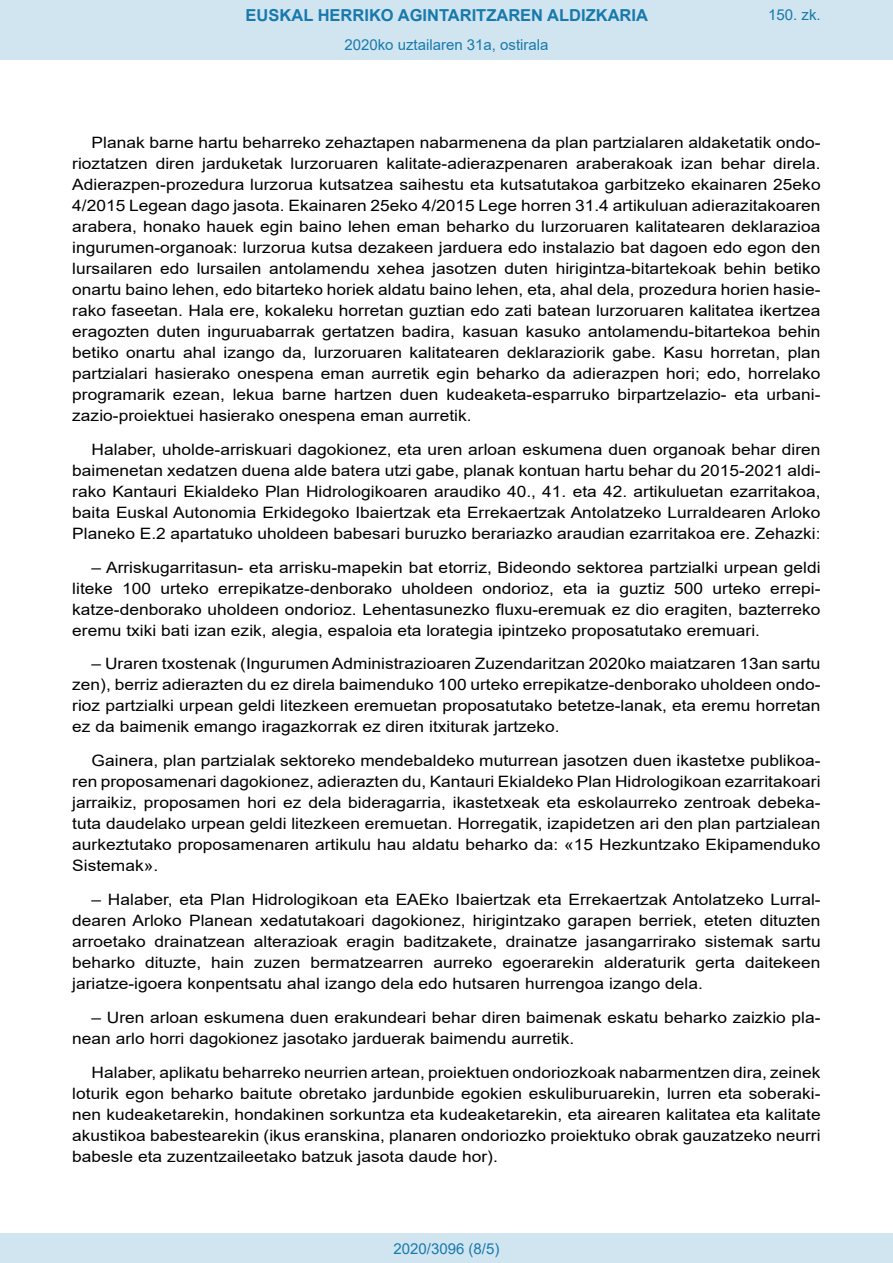
<style>
.page{position:relative;width:893px;height:1263px;background:#fff}
.page>*{position:absolute;margin:0;border:0;box-sizing:border-box;transform-origin:0 0}
.t1{font:700 16.5px "Arial";color:#1879ad}
.BOPVDetalle{font:15.6px/21px "Arial";color:#000;text-align:justify;scale:1.11 1}
.Paginacion_Centro{font:15px "Arial";color:#1879ad}
</style>
<div class="page">
<div style="left:0;top:0;width:893px;height:60px;background:#d0e5f0"></div>
<div style="left:0;top:1233px;width:893px;height:30px;background:#d0e5f0"></div>
<p class="t1" style="left:246px;top:3px;width:404px">EUSKAL HERRIKO AGINTARITZAREN ALDIZKARIA</p>
<p class="Paginacion_Centro" style="left:344px;top:35px;width:206px">2020ko uztailaren 31a, ostirala</p>
<p class="Paginacion_Centro" style="left:768px;top:5px;width:54px">150. zk.</p>
<p class="BOPVDetalle" style="left:72px;top:132px;width:676px;text-indent:19px">Planak barne hartu beharreko zehaztapen nabarmenena da plan partzialaren aldaketatik ondo&shy;rioztatzen diren jarduketak lurzoruaren kalitate-adierazpenaren araberakoak izan behar direla.<br>Adierazpen-prozedura lurzorua kutsatzea saihestu eta kutsatutakoa garbitzeko ekainaren 25eko 4/2015 Legean dago jasota. Ekainaren 25eko 4/2015 Lege horren 31.4 artikuluan adierazitakoaren arabera, honako hauek egin baino lehen eman beharko du lurzoruaren kalitatearen deklarazioa ingurumen-organoak: lurzorua kutsa dezakeen jarduera edo instalazio bat dagoen edo egon den lursailaren edo lursailen antolamendu xehea jasotzen duten hirigintza-bitartekoak behin betiko onartu baino lehen, edo bitarteko horiek aldatu baino lehen, eta, ahal dela, prozedura horien hasie&shy;rako faseetan. Hala ere, kokaleku horretan guztian edo zati batean lurzoruaren kalitatea ikertzea eragozten duten inguruabarrak gertatzen badira, kasuan kasuko antolamendu-bitartekoa behin betiko onartu ahal izango da, lurzoruaren kalitatearen deklaraziorik gabe. Kasu horretan, plan partzialari hasierako onespena eman aurretik egin beharko da adierazpen hori; edo, horrelako programarik ezean, lekua barne hartzen duen kudeaketa-esparruko birpartzelazio- eta urbani&shy;zazio-proiektuei hasierako onespena eman aurretik.</p>
<p class="BOPVDetalle" style="left:72px;top:439px;width:676px;text-indent:19px">Halaber, uholde-arriskuari dagokionez, eta uren arloan eskumena duen organoak behar diren baimenetan xedatzen duena alde batera utzi gabe, planak kontuan hartu behar du 2015-2021 aldi&shy;rako Kantauri Ekialdeko Plan Hidrologikoaren araudiko 40., 41. eta 42. artikuluetan ezarritakoa, baita Euskal Autonomia Erkidegoko Ibaiertzak eta Errekaertzak Antolatzeko Lurraldearen Arloko Planeko E.2 apartatuko uholdeen babesari buruzko berariazko araudian ezarritakoa ere. Zehazki:</p>
<p class="BOPVDetalle" style="left:72px;top:557px;width:676px;text-indent:19px">– Arriskugarritasun- eta arrisku-mapekin bat etorriz, Bideondo sektorea partzialki urpean geldi liteke 100 urteko errepikatze-denborako uholdeen ondorioz, eta ia guztiz 500 urteko errepi&shy;katze-denborako uholdeen ondorioz. Lehentasunezko fluxu-eremuak ez dio eragiten, bazterreko eremu txiki bati izan ezik, alegia, espaloia eta lorategia ipintzeko proposatutako eremuari.</p>
<p class="BOPVDetalle" style="left:72px;top:653px;width:676px;text-indent:19px">– Uraren txostenak (Ingurumen Administrazioaren Zuzendaritzan 2020ko maiatzaren 13an sartu zen), berriz adierazten du ez direla baimenduko 100 urteko errepikatze-denborako uholdeen ondo&shy;rioz partzialki urpean geldi litezkeen eremuetan proposatutako betetze-lanak, eta eremu horretan ez da baimenik emango iragazkorrak ez diren itxiturak jartzeko.</p>
<p class="BOPVDetalle" style="left:72px;top:750px;width:676px;text-indent:19px">Gainera, plan partzialak sektoreko mendebaldeko muturrean jasotzen duen ikastetxe publikoa&shy;ren proposamenari dagokionez, adierazten du, Kantauri Ekialdeko Plan Hidrologikoan ezarritakoari jarraikiz, proposamen hori ez dela bideragarria, ikastetxeak eta eskolaurreko zentroak debeka&shy;tuta daudelako urpean geldi litezkeen eremuetan. Horregatik, izapidetzen ari den plan partzialean aurkeztutako proposamenaren artikulu hau aldatu beharko da: «15 Hezkuntzako Ekipamenduko Sistemak».</p>
<p class="BOPVDetalle" style="left:72px;top:889px;width:676px;text-indent:19px">– Halaber, eta Plan Hidrologikoan eta EAEko Ibaiertzak eta Errekaertzak Antolatzeko Lurral&shy;dearen Arloko Planean xedatutakoari dagokionez, hirigintzako garapen berriek, eteten dituzten arroetako drainatzean alterazioak eragin baditzakete, drainatze jasangarrirako sistemak sartu beharko dituzte, hain zuzen bermatzearren aurreko egoerarekin alderaturik gerta daitekeen jariatze-igoera konpentsatu ahal izango dela edo hutsaren hurrengoa izango dela.</p>
<p class="BOPVDetalle" style="left:72px;top:1007px;width:676px;text-indent:19px">– Uren arloan eskumena duen erakundeari behar diren baimenak eskatu beharko zaizkio pla&shy;nean arlo horri dagokionez jasotako jarduerak baimendu aurretik.</p>
<p class="BOPVDetalle" style="left:72px;top:1061px;width:676px;text-indent:19px">Halaber, aplikatu beharreko neurrien artean, proiektuen ondoriozkoak nabarmentzen dira, zeinek loturik egon beharko baitute obretako jardunbide egokien eskuliburuarekin, lurren eta soberaki&shy;nen kudeaketarekin, hondakinen sorkuntza eta kudeaketarekin, eta airearen kalitatea eta kalitate akustikoa babestearekin (ikus eranskina, planaren ondoriozko proiektuko obrak gauzatzeko neurri babesle eta zuzentzaileetako batzuk jasota daude hor).</p>
<p class="Paginacion_Centro" style="left:393px;top:1238px;width:107px">2020/3096 (8/5)</p>
</div>
